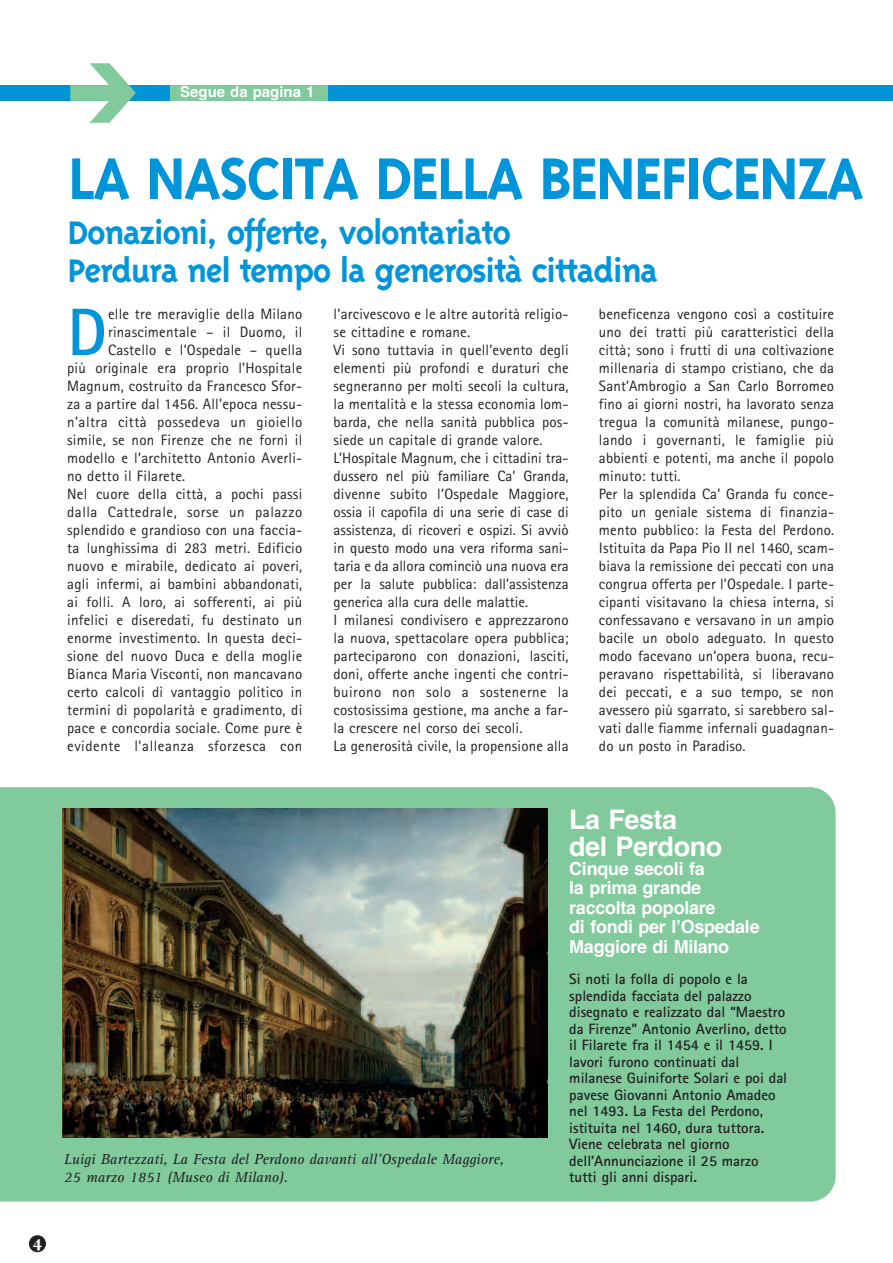
<style>
.page{position:relative;width:893px;height:1263px;background:#fff}
.page>*{position:absolute;margin:0;border:0;box-sizing:border-box;transform-origin:0 0}
.t1{font:700 67.5px "Triplex";letter-spacing:-.03em;color:#0095d9}
.t2{font:700 67.2px "Rotis Sans Serif";color:#0095d9}
.t3{font:700 37.5px/37.5px "Triplex";letter-spacing:-.035em;color:#0095d9}
.t4{font:700 27px/27px "Helvetica";letter-spacing:-.015em;color:#fff}
.t5{font:700 18.3px "Arno Pro";color:#fff}
.t6{font:700 18px/19.5px "Helvetica";letter-spacing:-.015em;color:#fff}
.t7{font:15px/18px "Rotis Sans Serif";letter-spacing:.01em;color:#231f20}
.t8{font:700 15px/16.5px "Rotis Sans Serif";color:#231f20}
.t9{font:italic 15px/18px "Rotis Serif";color:#231f20}
.t10{font:15px "Rotis Sans Serif";letter-spacing:.035em;color:#231f20}
.t11{font:15px "Rotis Sans Serif";letter-spacing:.03em;color:#231f20}
.t12{font:700 15px "Helvetica";color:#fff}
</style>
<div class="page">
<div style="left:0;top:787px;width:836px;height:414px;background:#80ca9c"></div>
<div style="left:29px;top:1235px;width:17px;height:17px;background:#231f20;border-radius:50%"></div>
<img style="left:63px;top:809px;width:484px;height:328px">
<div style="left:0;top:85px;width:893px;height:16px;background:#0095d9"></div>
<div style="left:170px;top:85px;width:158px;height:16px;background:#80ca9c"></div>
<p class="t12" style="left:180px;top:83px;width:136px">Segue da pagina 1</p>
<p class="t5" style="left:33px;top:1238px;width:11px">4</p>
<h1 class="t1" style="left:68px;top:158px;width:797px">LA NASCITA DELLA BENEFICENZA</h1>
<h3 class="t3" style="left:68px;top:218px;width:592px">Donazioni, offerte, volontariato<br>Perdura nel tempo la generosità cittadina</h3>
<h2 class="t2" style="left:67px;top:309px;width:41px">D</h2>
<p class="t7" style="left:108px;top:306px;width:196px">elle tre meraviglie della Milano</p>
<p class="t7" style="left:108px;top:324px;width:196px">rinascimentale – il Duomo, il</p>
<p class="t7" style="left:108px;top:342px;width:196px">Castello e l’Ospedale – quella</p>
<p class="t7" style="left:67px;top:360px;width:237px">più originale era proprio l’Hospitale</p>
<p class="t7" style="left:67px;top:378px;width:237px">Magnum, costruito da Francesco Sfor-</p>
<p class="t7" style="left:67px;top:396px;width:237px">za a partire dal 1456. All’epoca nessu-</p>
<p class="t11" style="left:67px;top:417px;width:237px">n’altra città possedeva un gioiello</p>
<p class="t7" style="left:67px;top:432px;width:237px">simile, se non Firenze che ne fornì il</p>
<p class="t7" style="left:67px;top:450px;width:237px">modello e l’architetto Antonio Averli-</p>
<p class="t7" style="left:67px;top:468px;width:120px">no detto il Filarete.</p>
<p class="t7" style="left:67px;top:486px;width:237px">Nel cuore della città, a pochi passi</p>
<p class="t10" style="left:67px;top:507px;width:237px">dalla Cattedrale, sorse un palazzo</p>
<p class="t7" style="left:67px;top:522px;width:237px">splendido e grandioso con una faccia-</p>
<p class="t7" style="left:67px;top:540px;width:237px">ta lunghissima di 283 metri. Edificio</p>
<p class="t7" style="left:67px;top:558px;width:237px">nuovo e mirabile, dedicato ai poveri,</p>
<p class="t7" style="left:67px;top:576px;width:237px">agli infermi, ai bambini abbandonati,</p>
<p class="t7" style="left:67px;top:594px;width:237px">ai folli. A loro, ai sofferenti, ai più</p>
<p class="t7" style="left:67px;top:612px;width:237px">infelici e diseredati, fu destinato un</p>
<p class="t7" style="left:67px;top:630px;width:237px">enorme investimento. In questa deci-</p>
<p class="t7" style="left:67px;top:648px;width:237px">sione del nuovo Duca e della moglie</p>
<p class="t7" style="left:67px;top:666px;width:237px">Bianca Maria Visconti, non mancavano</p>
<p class="t7" style="left:67px;top:684px;width:237px">certo calcoli di vantaggio politico in</p>
<p class="t7" style="left:67px;top:702px;width:237px">termini di popolarità e gradimento, di</p>
<p class="t7" style="left:67px;top:720px;width:237px">pace e concordia sociale. Come pure è</p>
<p class="t10" style="left:67px;top:741px;width:237px">evidente l’alleanza sforzesca con</p>
<p class="t7" style="left:334px;top:306px;width:237px">l’arcivescovo e le altre autorità religio&shy;se cittadine e romane.<br>Vi sono tuttavia in quell’evento degli elementi più profondi e duraturi che segneranno per molti secoli la cultura, la mentalità e la stessa economia lom&shy;barda, che nella sanità pubblica pos&shy;siede un capitale di grande valore.<br>L’Hospitale Magnum, che i cittadini tra&shy;dussero nel più familiare Ca’ Granda, divenne subito l’Ospedale Maggiore, ossia il capofila di una serie di case di assistenza, di ricoveri e ospizi. Si avviò in questo modo una vera riforma sani&shy;taria e da allora cominciò una nuova era per la salute pubblica: dall’assistenza generica alla cura delle malattie.<br>I milanesi condivisero e apprezzarono la nuova, spettacolare opera pubblica; parteciparono con donazioni, lasciti, doni, offerte anche ingenti che contri&shy;buirono non solo a sostenerne la costosissima gestione, ma anche a far&shy;la crescere nel corso dei secoli.<br>La generosità civile, la propensione alla</p>
<p class="t7" style="left:599px;top:306px;width:237px">beneficenza vengono così a costituire uno dei tratti più caratteristici della città; sono i frutti di una coltivazione millenaria di stampo cristiano, che da Sant’Ambrogio a San Carlo Borromeo fino ai giorni nostri, ha lavorato senza tregua la comunità milanese, pungo&shy;lando i governanti, le famiglie più abbienti e potenti, ma anche il popolo minuto: tutti.<br>Per la splendida Ca’ Granda fu conce&shy;pito un geniale sistema di finanzia&shy;mento pubblico: la Festa del Perdono.<br>Istituita da Papa Pio II nel 1460, scam&shy;biava la remissione dei peccati con una congrua offerta per l’Ospedale. I parte&shy;cipanti visitavano la chiesa interna, si confessavano e versavano in un ampio bacile un obolo adeguato. In questo modo facevano un’opera buona, recu&shy;peravano rispettabilità, si liberavano dei peccati, e a suo tempo, se non avessero più sgarrato, si sarebbero sal&shy;vati dalle fiamme infernali guadagnan&shy;do un posto in Paradiso.</p>
<p class="t9" style="left:64px;top:1151px;width:441px">Luigi Bartezzati, La Festa del Perdono davanti all’Ospedale Maggiore,<br>25 marzo 1851 (Museo di Milano).</p>
<h3 class="t4" style="left:569px;top:806px;width:154px">La Festa<br>del Perdono</h3>
<p class="t6" style="left:569px;top:858px;width:192px">Cinque secoli fa<br>la prima grande raccolta popolare<br>di fondi per lʼOspedale<br>Maggiore di Milano</p>
<p class="t8" style="left:569px;top:972px;width:219px">Si noti la folla di popolo e la splendida facciata del palazzo disegnato e realizzato dal “Maestro da Firenze” Antonio Averlino, detto il Filarete fra il 1454 e il 1459. I lavori furono continuati dal milanese Guiniforte Solari e poi dal pavese Giovanni Antonio Amadeo nel 1493. La Festa del Perdono, istituita nel 1460, dura tuttora.<br>Viene celebrata nel giorno dell’Annunciazione il 25 marzo tutti gli anni dispari.</p>
</div>
